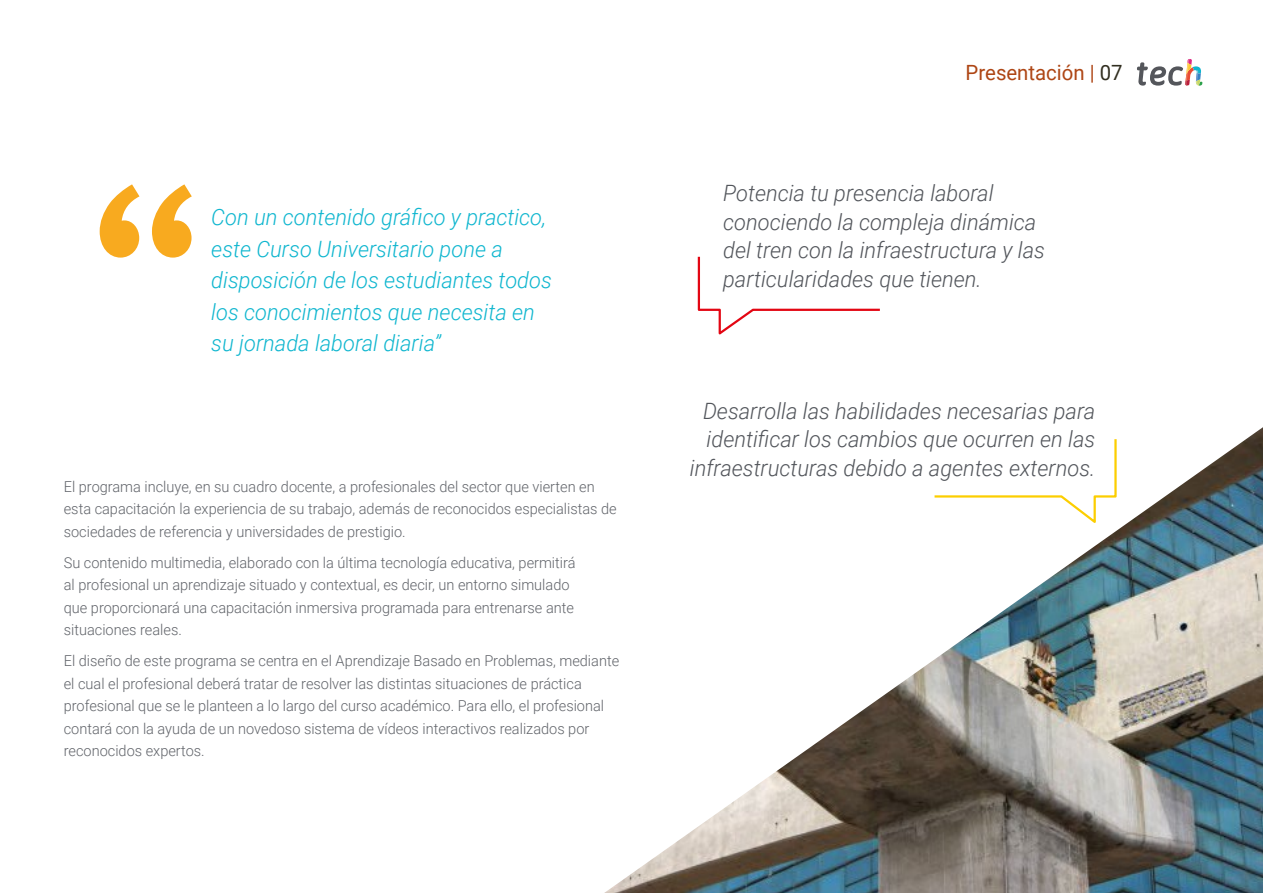
<style>
.page{position:relative;width:1263px;height:893px;background:#fff}
.page>*{position:absolute;margin:0;border:0;box-sizing:border-box;transform-origin:0 0}
.t1{font:italic 300 22.5px/28.5px "Roboto";color:#52555b;text-align:right}
.t2{font:italic 300 22.5px/31.5px "Roboto";color:#0fb6cf}
.t3{font:21px "Roboto";color:#ae4615}
.t4{font:300 15px/22.5px "Roboto";color:#61646a}
.s1{color:#312e20}
</style>
<div class="page">
<svg style="left:100px;top:184px;width:92px;height:74px"></svg>
<svg style="left:1137px;top:59px;width:65px;height:27px"></svg>
<img style="left:604px;top:427px;width:659px;height:466px">
<svg style="left:932px;top:437px;width:186px;height:89px"></svg>
<svg style="left:697px;top:256px;width:183px;height:79px"></svg>
<h1 class="t2" style="left:211px;top:201px;width:342px">Con un contenido gráfico y practico, este Curso Universitario pone a disposición de los estudiantes todos los conocimientos que necesita en su jornada laboral diaria”</h1>
<p class="t4" style="left:64px;top:475px;width:554px">El programa incluye, en su cuadro docente, a profesionales del sector que vierten en esta capacitación la experiencia de su trabajo, además de reconocidos especialistas de sociedades de referencia y universidades de prestigio.</p>
<p class="t4" style="left:64px;top:551px;width:513px">Su contenido multimedia, elaborado con la última tecnología educativa, permitirá al profesional un aprendizaje situado y contextual, es decir, un entorno simulado que proporcionará una capacitación inmersiva programada para entrenarse ante situaciones reales.</p>
<p class="t4" style="left:64px;top:649px;width:557px">El diseño de este programa se centra en el Aprendizaje Basado en Problemas, mediante el cual el profesional deberá tratar de resolver las distintas situaciones de práctica profesional que se le planteen a lo largo del curso académico. Para ello, el profesional contará con la ayuda de un novedoso sistema de vídeos interactivos realizados por reconocidos expertos.</p>
<h2 class="t3" style="left:966px;top:57px;width:159px">Presentación | <span class="s1">07</span></h2>
<h1 class="t1" style="left:723px;top:178px;width:323px;text-align:left">Potencia tu presencia laboral conociendo la compleja dinámica del tren con la infraestructura y las particularidades que tienen.</h1>
<h1 class="t1" style="left:690px;top:395px;width:407px">Desarrolla las habilidades necesarias para identificar los cambios que ocurren en las infraestructuras debido a agentes externos.</h1>
</div>
